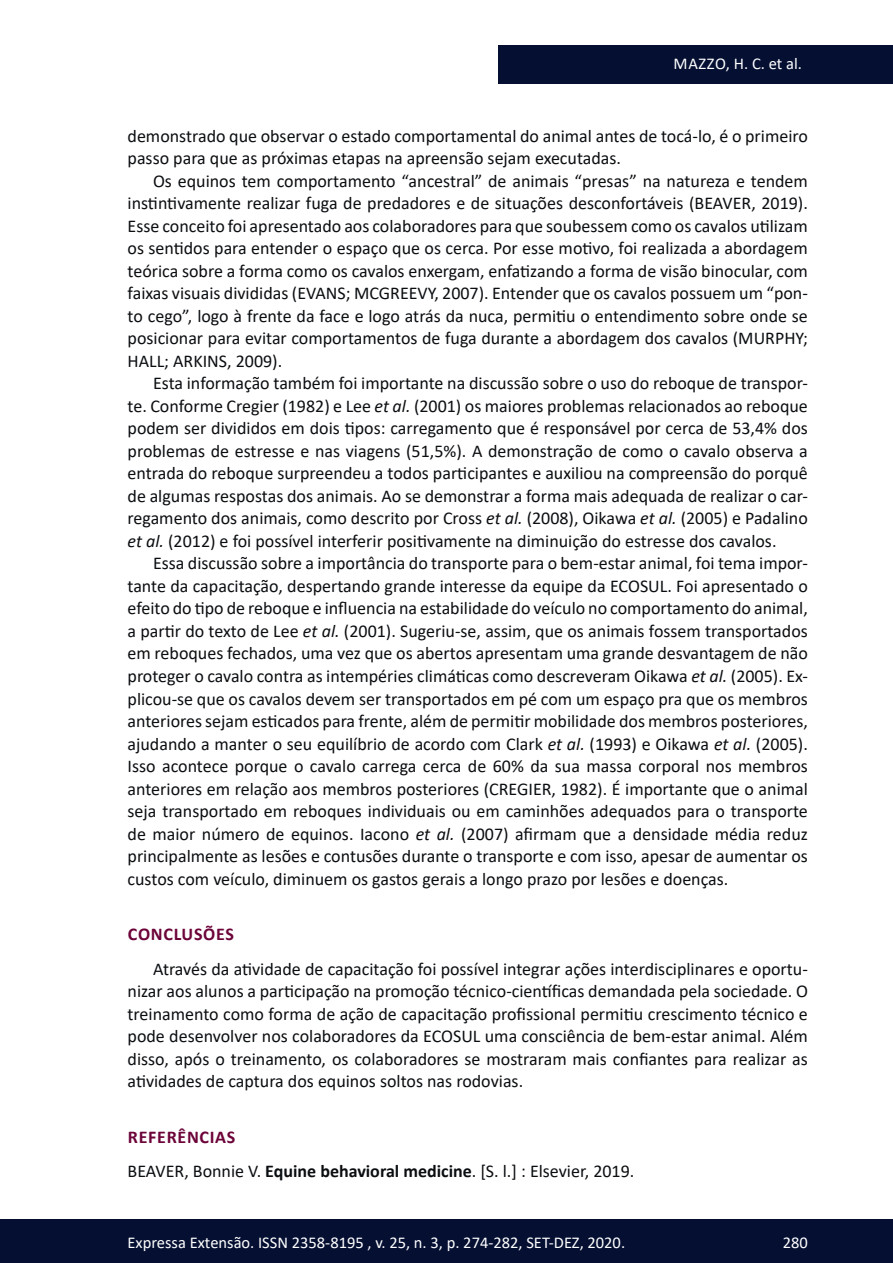
<style>
.page{position:relative;width:893px;height:1263px;background:#fff}
.page>*{position:absolute;margin:0;border:0;box-sizing:border-box;transform-origin:0 0}
.t1{font:18px/22.5px "Calibri";color:#0b0e11;text-align:justify}
.t2{font:700 18px "Calibri";letter-spacing:.04em;color:#6c0439}
.t3{font:16.5px "Calibri";color:#fff}
.t4{font:16.5px "Calibri";letter-spacing:.035em;color:#fff}
.s1{font-style:italic}
.s2{font-weight:700;color:#6c0439}
.s3{font-weight:700}
</style>
<div class="page">
<div style="left:0;top:1219px;width:893px;height:44px;background:#040f32"></div>
<div style="left:498px;top:45px;width:395px;height:39px;background:#040f32"></div>
<p class="t4" style="left:674px;top:52px;width:130px">MAZZO, H. C. et al.</p>
<p class="t1" style="left:128px;top:124px;width:682px">demonstrado que observar o estado comportamental do animal antes de tocá-lo, é o primeiro passo para que as próximas etapas na apreensão sejam executadas.</p>
<p class="t1" style="left:128px;top:169px;width:682px;text-indent:26px">Os equinos tem comportamento “ancestral” de animais “presas” na natureza e tendem instintivamente realizar fuga de predadores e de situações desconfortáveis (BEAVER, 2019).<br>Esse conceito foi apresentado aos colaboradores para que soubessem como os cavalos utilizam os sentidos para entender o espaço que os cerca. Por esse motivo, foi realizada a abordagem teórica sobre a forma como os cavalos enxergam, enfatizando a forma de visão binocular, com faixas visuais divididas (EVANS; MCGREEVY, 2007). Entender que os cavalos possuem um “pon&shy;to cego”, logo à frente da face e logo atrás da nuca, permitiu o entendimento sobre onde se posicionar para evitar comportamentos de fuga durante a abordagem dos cavalos (MURPHY; HALL; ARKINS, 2009).</p>
<p class="t1" style="left:128px;top:372px;width:682px;text-indent:26px">Esta informação também foi importante na discussão sobre o uso do reboque de transpor&shy;te. Conforme Cregier (1982) e Lee <span class="s1">et al.</span> (2001) os maiores problemas relacionados ao reboque podem ser divididos em dois tipos: carregamento que é responsável por cerca de 53,4% dos problemas de estresse e nas viagens (51,5%). A demonstração de como o cavalo observa a entrada do reboque surpreendeu a todos participantes e auxiliou na compreensão do porquê de algumas respostas dos animais. Ao se demonstrar a forma mais adequada de realizar o car&shy;regamento dos animais, como descrito por Cross <span class="s1">et al.</span> (2008), Oikawa <span class="s1">et al.</span> (2005) e Padalino <span class="s1">et al.</span> (2012) e foi possível interferir positivamente na diminuição do estresse dos cavalos.</p>
<p class="t1" style="left:128px;top:552px;width:682px;text-indent:26px">Essa discussão sobre a importância do transporte para o bem-estar animal, foi tema impor&shy;tante da capacitação, despertando grande interesse da equipe da ECOSUL. Foi apresentado o efeito do tipo de reboque e influencia na estabilidade do veículo no comportamento do animal, a partir do texto de Lee <span class="s1">et al.</span> (2001). Sugeriu-se, assim, que os animais fossem transportados em reboques fechados, uma vez que os abertos apresentam uma grande desvantagem de não proteger o cavalo contra as intempéries climáticas como descreveram Oikawa <span class="s1">et al.</span> (2005). Ex&shy;plicou-se que os cavalos devem ser transportados em pé com um espaço pra que os membros anteriores sejam esticados para frente, além de permitir mobilidade dos membros posteriores, ajudando a manter o seu equilíbrio de acordo com Clark <span class="s1">et al.</span> (1993) e Oikawa <span class="s1">et al.</span> (2005).<br>Isso acontece porque o cavalo carrega cerca de 60% da sua massa corporal nos membros anteriores em relação aos membros posteriores (CREGIER, 1982). É importante que o animal seja transportado em reboques individuais ou em caminhões adequados para o transporte de maior número de equinos. Iacono <span class="s1">et al.</span> (2007) afirmam que a densidade média reduz principalmente as lesões e contusões durante o transporte e com isso, apesar de aumentar os custos com veículo, diminuem os gastos gerais a longo prazo por lesões e doenças.</p>
<p class="t2" style="left:128px;top:921px;width:107px">CONCLUSÕES</p>
<p class="t1" style="left:128px;top:957px;width:682px;text-indent:26px">Através da atividade de capacitação foi possível integrar ações interdisciplinares e oportu&shy;nizar aos alunos a participação na promoção técnico-científicas demandada pela sociedade. O treinamento como forma de ação de capacitação profissional permitiu crescimento técnico e pode desenvolver nos colaboradores da ECOSUL uma consciência de bem-estar animal. Além disso, após o treinamento, os colaboradores se mostraram mais confiantes para realizar as atividades de captura dos equinos soltos nas rodovias.</p>
<p class="t1" style="left:128px;top:1119px;width:508px;line-height:34.5px"><span class="s2">REFERÊNCIAS<br></span>BEAVER, Bonnie V. <span class="s3">Equine behavioral medicine</span>. [S. l.] : Elsevier, 2019.</p>
<p class="t3" style="left:128px;top:1230px;width:499px">Expressa Extensão. ISSN 2358-8195 , v. 25, n. 3, p. 274-282, SET-DEZ, 2020.</p>
<p class="t3" style="left:783px;top:1230px;width:27px">280</p>
</div>
